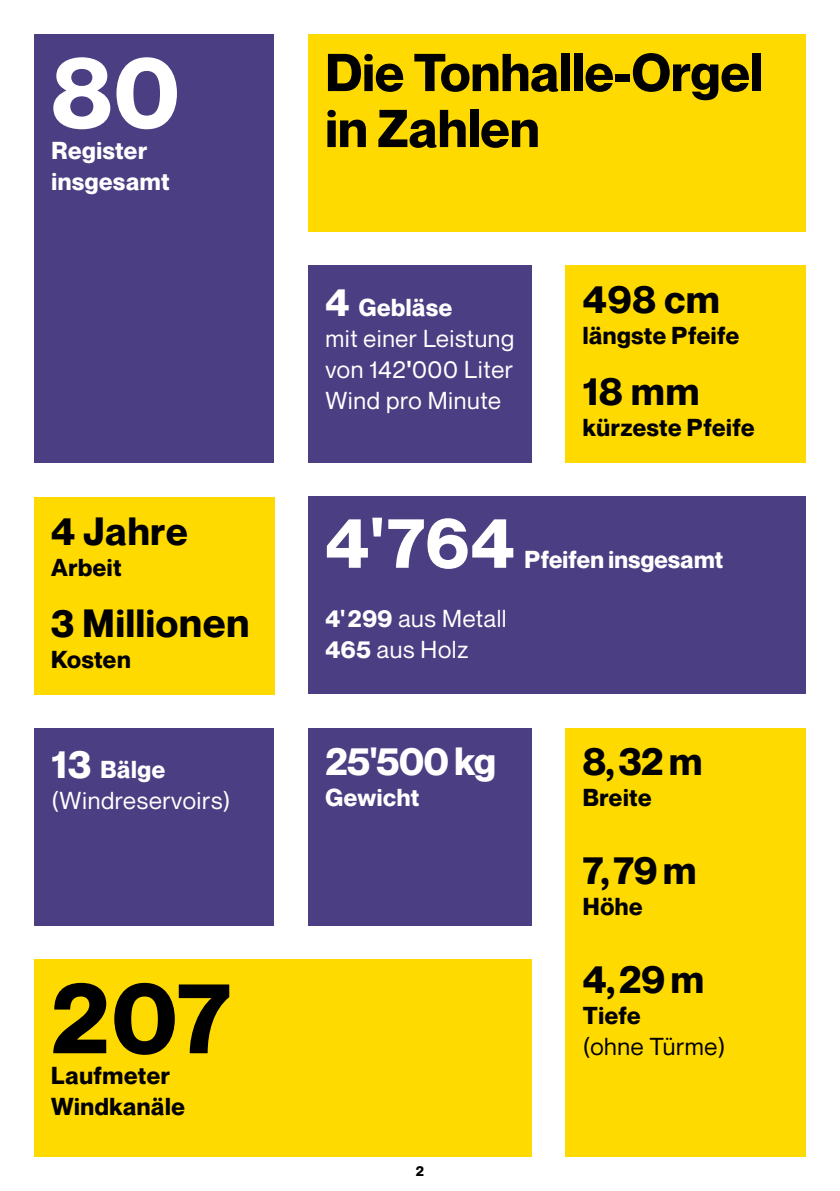
<style>
.page{position:relative;width:840px;height:1191px;background:#fff}
.page>*{position:absolute;margin:0;border:0;box-sizing:border-box;transform-origin:0 0}
.t1{font:700 99.4px "Neue Montreal";color:#000}
.t2{font:700 99.4px "Neue Montreal";color:#fff}
.t3{font:700 70px "Neue Montreal";color:#fff}
.t4{font:700 52px/56px "Neue Montreal";letter-spacing:.005em;color:#000}
.t5{font:700 38.6px "Neue Montreal";letter-spacing:.025em;color:#000}
.t6{font:700 38.6px "Neue Montreal";letter-spacing:-.01em;color:#fff}
.t7{font:24px/31px "Neue Montreal";letter-spacing:.025em;color:#fff}
.t8{font:700 24px/31px "Neue Montreal";letter-spacing:.025em;color:#000}
.t9{font:700 24px/31px "Neue Montreal";letter-spacing:.02em;color:#fff}
.t10{font:24px "Neue Montreal";letter-spacing:.025em;color:#000}
.t11{font:700 14px "Neue Montreal";color:#000}
.s1{font-size:40px}
.s2{font-weight:700;font-size:38.6px}
.s3{font-weight:700}
</style>
<div class="page">
<div style="left:308px;top:497px;width:497px;height:197px;background:#4b3e82"></div>
<div style="left:34px;top:34px;width:240px;height:428px;background:#4b3e82"></div>
<div style="left:565px;top:265px;width:240px;height:198px;background:#ffda00"></div>
<div style="left:308px;top:265px;width:223px;height:198px;background:#4b3e82"></div>
<div style="left:308px;top:728px;width:223px;height:197px;background:#4b3e82"></div>
<div style="left:34px;top:959px;width:497px;height:198px;background:#ffda00"></div>
<div style="left:34px;top:497px;width:240px;height:197px;background:#ffda00"></div>
<div style="left:308px;top:34px;width:497px;height:197px;background:#ffda00"></div>
<div style="left:565px;top:728px;width:240px;height:428px;background:#ffda00"></div>
<div style="left:34px;top:728px;width:240px;height:197px;background:#4b3e82"></div>
<h1 class="t2" style="left:51px;top:31px;width:129px">80</h1>
<p class="t9" style="left:51px;top:135px;width:120px">Register insgesamt</p>
<h3 class="t5" style="left:51px;top:507px;width:138px">4 Jahre</h3>
<p class="t8" style="left:51px;top:551px;width:72px">Arbeit</p>
<h3 class="t5" style="left:51px;top:599px;width:199px">3 Millio<span class="s1">nen</span></h3>
<p class="t8" style="left:51px;top:643px;width:81px">Kosten</p>
<p class="t7" style="left:51px;top:754px;width:180px"><span class="s2">13</span> <span class="s3">Bälge </span>(Windreservoirs)</p>
<h1 class="t1" style="left:51px;top:956px;width:182px">207</h1>
<p class="t8" style="left:51px;top:1060px;width:135px">Laufmeter<br>Windkanäle</p>
<h3 class="t4" style="left:325px;top:45px;width:438px">Die Tonhalle-Orgel in Zahlen</h3>
<p class="t7" style="left:325px;top:292px;width:190px"><span class="s2">4</span> <span class="s3">Gebläse<br></span>mit einer Leistung von 142<span class="s3">'</span>000 Liter<br>Wind pro Minute</p>
<h3 class="t5" style="left:582px;top:276px;width:138px">498 cm</h3>
<p class="t8" style="left:582px;top:320px;width:158px">längste Pfeife</p>
<h3 class="t5" style="left:582px;top:368px;width:118px">18 mm</h3>
<p class="t8" style="left:582px;top:412px;width:173px">kürzeste Pfeife</p>
<h2 class="t3" style="left:325px;top:500px;width:190px">4'764</h2>
<p class="t9" style="left:524px;top:544px;width:200px">Pfeifen insgesamt</p>
<p class="t7" style="left:325px;top:603px;width:182px"><span class="s3">4' 299</span> aus Metall<br><span class="s3">465</span> aus Holz</p>
<h3 class="t6" style="left:325px;top:737px;width:172px">25'500 kg</h3>
<p class="t9" style="left:325px;top:782px;width:95px">Gewicht</p>
<h3 class="t5" style="left:582px;top:737px;width:121px">8, 32 m</h3>
<p class="t8" style="left:582px;top:782px;width:70px">Breite</p>
<h3 class="t5" style="left:582px;top:846px;width:115px">7, 79 m</h3>
<p class="t8" style="left:582px;top:891px;width:61px">Höhe</p>
<h3 class="t5" style="left:582px;top:955px;width:123px">4, 29 m</h3>
<p class="t8" style="left:582px;top:999px;width:59px">Tiefe</p>
<p class="t10" style="left:582px;top:1031px;width:144px">(ohne Türme)</p>
<p class="t11" style="left:415px;top:1162px;width:10px">2</p>
</div>
